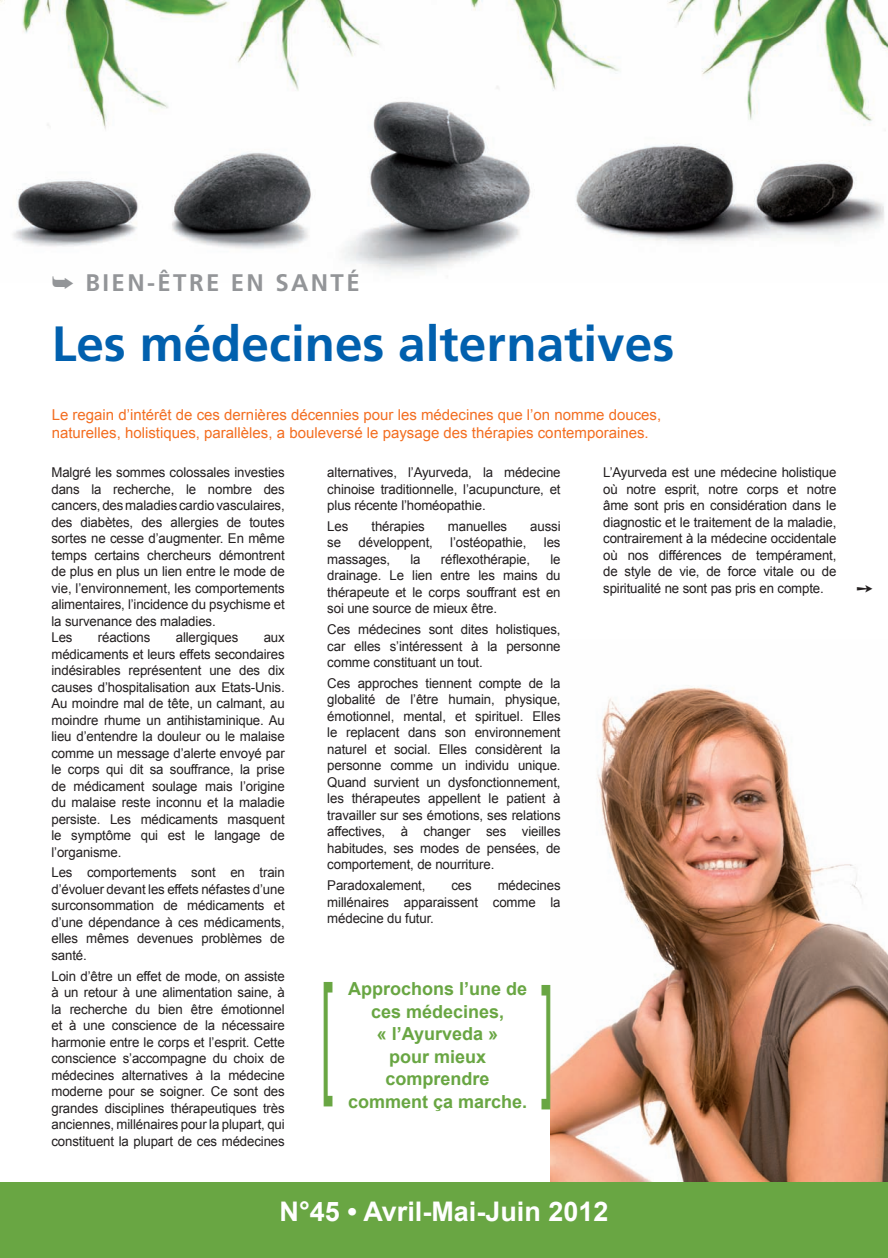
<style>
.page{position:relative;width:888px;height:1258px;background:#fff}
.page>*{position:absolute;margin:0;border:0;box-sizing:border-box;transform-origin:0 0}
.t1{font:135px "Arial";color:#69a643;scale:.33 1}
.t2{font:700 49.5px "Frutiger";color:#0160ae}
.t3{font:700 27px "Arial";color:#fff}
.t4{font:700 24px "Frutiger";letter-spacing:.1em;color:#939598}
.t5{font:700 18px/22.5px "Arial";color:#69a643;text-align:center}
.t6{font:15px/18px "Arial";color:#f36e21}
.t7{font:13.5px/16.5px "Arial";letter-spacing:-.01em;color:#231f20;text-align:justify}
</style>
<div class="page">
<img style="left:550px;top:686px;width:338px;height:496px">
<img style="left:0;top:0;width:888px;height:272px">
<div style="left:0;top:1182px;width:888px;height:76px;background:#69a643"></div>
<h3 class="t4" style="left:52px;top:269px;width:309px">➥ bien-être en santé</h3>
<h2 class="t2" style="left:52px;top:315px;width:624px">Les médecines alternatives</h2>
<p class="t6" style="left:52px;top:406px;width:611px">Le regain d’intérêt de ces dernières décennies pour les médecines que l’on nomme douces, naturelles, holistiques, parallèles, a bouleversé le paysage des thérapies contemporaines.</p>
<p class="t7" style="left:51px;top:464px;width:235px;text-align:left">Malgré les sommes colossales investies dans la recherche, le nombre des cancers, des maladies cardio vasculaires, des diabètes, des allergies de toutes sortes ne cesse d’augmenter. En même temps certains chercheurs démontrent de plus en plus un lien entre le mode de vie, l’environnement, les comportements alimentaires, l’incidence du psychisme et la survenance des maladies.<br>Les</p>
<p class="t7" style="left:98px;top:629px;width:54px">réactions</p>
<p class="t7" style="left:176px;top:629px;width:64px">allergiques</p>
<p class="t7" style="left:51px;top:629px;width:235px;text-indent:212px">aux médicaments et leurs effets secondaires indésirables représentent une des dix causes d’hospitalisation aux Etats-Unis.<br>Au moindre mal de tête, un calmant, au moindre rhume un antihistaminique. Au lieu d’entendre la douleur ou le malaise comme un message d’alerte envoyé par le corps qui dit sa souffrance, la prise de médicament soulage mais l’origine du malaise reste inconnu et la maladie persiste. Les médicaments masquent le symptôme qui est le langage de l’organisme.</p>
<p class="t7" style="left:51px;top:864px;width:235px">Les comportements sont en train d’évoluer devant les effets néfastes d’une surconsommation de médicaments et d’une dépendance à ces médicaments, elles mêmes devenues problèmes de santé.</p>
<p class="t7" style="left:51px;top:968px;width:235px">Loin d’être un effet de mode, on assiste à un retour à une alimentation saine, à la recherche du bien être émotionnel et à une conscience de la nécessaire harmonie entre le corps et l’esprit. Cette conscience s’accompagne du choix de médecines alternatives à la médecine moderne pour se soigner. Ce sont des grandes disciplines thérapeutiques très anciennes, millénaires pour la plupart, qui constituent la plupart de ces médecines</p>
<p class="t7" style="left:327px;top:464px;width:235px">alternatives, l’Ayurveda, la médecine chinoise traditionnelle, l’acupuncture, et plus récente l’homéopathie.</p>
<p class="t7" style="left:327px;top:518px;width:23px">Les</p>
<p class="t7" style="left:371px;top:518px;width:55px">thérapies</p>
<p class="t7" style="left:448px;top:518px;width:61px">manuelles</p>
<p class="t7" style="left:530px;top:518px;width:32px">aussi</p>
<p class="t7" style="left:327px;top:534px;width:15px">se</p>
<p class="t7" style="left:359px;top:534px;width:76px">développent,</p>
<p class="t7" style="left:450px;top:534px;width:78px">l’ostéopathie,</p>
<p class="t7" style="left:544px;top:534px;width:18px">les</p>
<p class="t7" style="left:327px;top:551px;width:64px">massages,</p>
<p class="t7" style="left:410px;top:551px;width:12px">la</p>
<p class="t7" style="left:441px;top:551px;width:91px">réflexothérapie,</p>
<p class="t7" style="left:327px;top:551px;width:235px;text-indent:223px">le drainage. Le lien entre les mains du thérapeute et le corps souffrant est en soi une source de mieux être.</p>
<p class="t7" style="left:327px;top:621px;width:235px">Ces médecines sont dites holistiques, car elles s’intéressent à la personne comme constituant un tout.</p>
<p class="t7" style="left:327px;top:675px;width:235px">Ces approches tiennent compte de la globalité de l’être humain, physique, émotionnel, mental, et spirituel. Elles le replacent dans son environnement naturel et social. Elles considèrent la personne comme un individu unique.<br>Quand survient un dysfonctionnement, les thérapeutes appellent le patient à travailler sur ses émotions, ses relations affectives, à changer ses vieilles habitudes, ses modes de pensées, de comportement, de nourriture.</p>
<p class="t7" style="left:327px;top:877px;width:100px">Paradoxalement,</p>
<p class="t7" style="left:451px;top:877px;width:22px">ces</p>
<p class="t7" style="left:327px;top:877px;width:235px;text-indent:170px">médecines millénaires apparaissent comme la médecine du futur.</p>
<h3 class="t5" style="left:348px;top:978px;width:181px">Approchons l’une de ces médecines,<br>« l’Ayurveda »<br>pour mieux comprendre comment ça marche.</h3>
<h1 class="t1" style="left:321px;top:943px;width:39px">[</h1>
<h1 class="t1" style="left:541px;top:946px;width:39px">]</h1>
<p class="t7" style="left:603px;top:464px;width:235px">L’Ayurveda est une médecine holistique où notre esprit, notre corps et notre âme sont pris en considération dans le diagnostic et le traitement de la maladie, contrairement à la médecine occidentale où nos différences de tempérament, de style de vie, de force vitale ou de spiritualité ne sont pas pris en compte.</p>
<h3 class="t3" style="left:280px;top:1194px;width:330px">N°45 • Avril-Mai-Juin 2012</h3>
</div>
